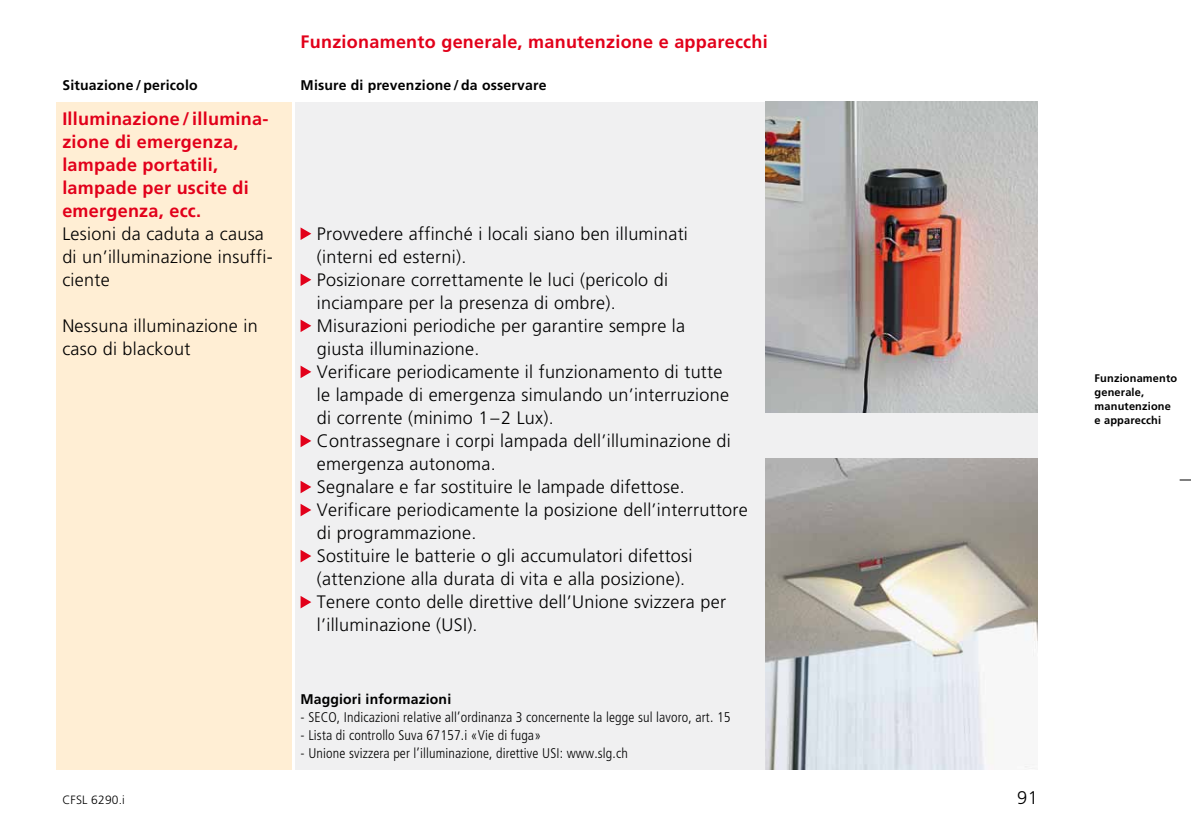
<style>
.page{position:relative;width:1191px;height:840px;background:#fff}
.page>*{position:absolute;margin:0;border:0;box-sizing:border-box;transform-origin:0 0}
.t1{font:300 18.2px "Frutiger LT Std";color:#000}
.t2{font:300 18px/23px "Frutiger LT Std";letter-spacing:.015em;color:#000}
.t3{font:700 18px/23px "Frutiger LT Std";letter-spacing:.015em;color:#e2001a}
.t4{font:300 condensed 14px "Frutiger LT Std";letter-spacing:.01em;color:#000}
.t5{font:700 14px "Frutiger LT Std";letter-spacing:.015em;color:#000}
.t6{font:300 12px "Frutiger LT Std";letter-spacing:.015em;color:#000}
.t7{font:700 11px/14px "Frutiger LT Std";letter-spacing:.015em;color:#000}
</style>
<div class="page">
<div style="left:57px;top:102px;width:235px;height:667px;background:#ffeed4"></div>
<div style="left:295px;top:102px;width:742px;height:667px;background:#f0f0f1"></div>
<img style="left:765px;top:102px;width:272px;height:310px">
<img style="left:765px;top:458px;width:272px;height:311px">
<svg style="left:1179px;top:479px;width:12px;height:1px"></svg>
<svg style="left:300px;top:227px;width:11px;height:13px"></svg>
<svg style="left:300px;top:273px;width:11px;height:13px"></svg>
<svg style="left:300px;top:319px;width:11px;height:13px"></svg>
<svg style="left:300px;top:365px;width:11px;height:13px"></svg>
<svg style="left:300px;top:434px;width:11px;height:13px"></svg>
<svg style="left:300px;top:480px;width:11px;height:13px"></svg>
<svg style="left:300px;top:503px;width:11px;height:13px"></svg>
<svg style="left:300px;top:550px;width:11px;height:12px"></svg>
<svg style="left:300px;top:596px;width:11px;height:12px"></svg>
<p class="t3" style="left:300px;top:30px;width:469px">Funzionamento generale, manutenzione e apparecchi</p>
<p class="t5" style="left:62px;top:77px;width:137px">Situazione / pericolo</p>
<p class="t5" style="left:300px;top:77px;width:247px">Misure di prevenzione / da osservare</p>
<p class="t3" style="left:62px;top:107px;width:208px">Illuminazione /illumina&shy;zione di emergenza, lampade portatili, lampade per uscite di emergenza, ecc.</p>
<p class="t2" style="left:62px;top:222px;width:212px">Lesioni da caduta a causa di un’illuminazione insuffi&shy;ciente</p>
<p class="t2" style="left:62px;top:314px;width:197px">Nessuna illuminazione in caso di blackout</p>
<p class="t2" style="left:317px;top:222px;width:432px">Provvedere affinché i locali siano ben illuminati (interni ed esterni).<br>Posizionare correttamente le luci (pericolo di inciampare per la presenza di ombre).<br>Misurazioni periodiche per garantire sempre la<br>giusta illuminazione.<br>Verificare periodicamente il funzionamento di tutte<br>le lampade di emergenza simulando un’interruzione<br>di corrente (minimo 1–2 Lux).<br>Contrassegnare i corpi lampada dell’illuminazione di emergenza autonoma.<br>Segnalare e far sostituire le lampade difettose.<br>Verificare periodicamente la posizione dell’interruttore di programmazione.<br>Sostituire le batterie o gli accumulatori difettosi (attenzione alla durata di vita e alla posizione).<br>Tenere conto delle direttive dell’Unione svizzera per l’illuminazione (USI).</p>
<p class="t5" style="left:300px;top:690px;width:152px">Maggiori informazioni</p>
<p class="t4" style="left:300px;top:709px;width:431px">- SECO, Indicazioni relative all’ordinanza 3 concernente la legge sul lavoro, art. 15</p>
<p class="t4" style="left:300px;top:727px;width:242px">- Lista di controllo Suva 67157.i «Vie di fuga»</p>
<p class="t4" style="left:300px;top:745px;width:329px">- Unione svizzera per l’illuminazione, direttive USI: www.slg.ch</p>
<p class="t6" style="left:62px;top:792px;width:64px">CFSL 6290.i</p>
<p class="t1" style="left:1017px;top:787px;width:22px">91</p>
<p class="t7" style="left:1094px;top:370px;width:84px">Funzionamento generale, manutenzione e apparecchi</p>
</div>
